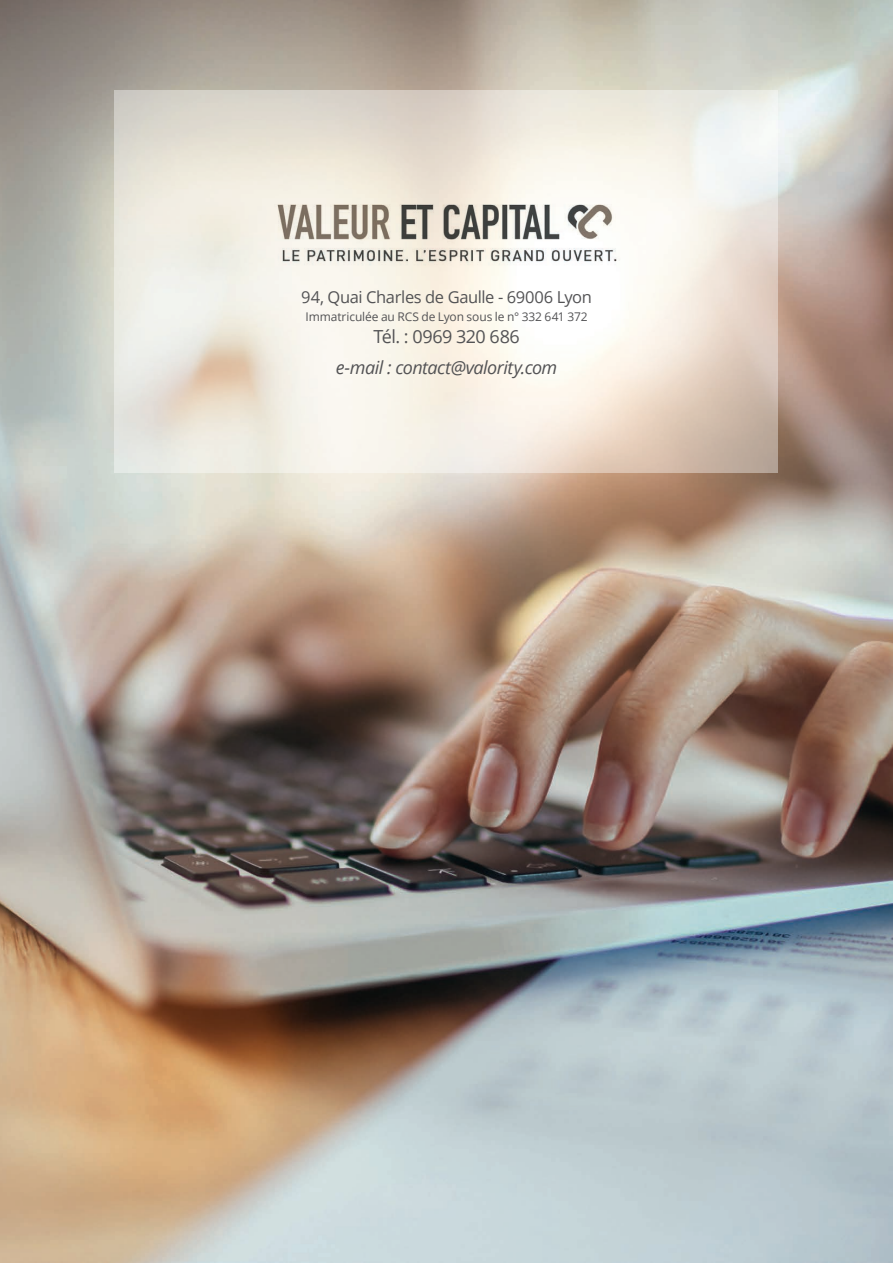
<style>
.page{position:relative;width:893px;height:1263px;background:#fff}
.page>*{position:absolute;margin:0;border:0;box-sizing:border-box;transform-origin:0 0}
.t1{font:italic 18px "Open Sans";letter-spacing:-.03em;color:#535355}
.t2{font:18px "Open Sans";letter-spacing:-.025em;color:#535355}
.t3{font:16.5px "Open Sans";letter-spacing:-.025em;color:#535355}
.t4{font:12px "Open Sans";letter-spacing:-.01em;color:#535355}
</style>
<div class="page">
<img style="left:0;top:0;width:893px;height:1263px">
<svg style="left:115px;top:90px;width:663px;height:383px"></svg>
<img style="left:252px;top:187px;width:389px;height:86px">
<h2 class="t3" style="left:301px;top:286px;width:292px">94, Quai Charles de Gaulle - 69006 Lyon</h2>
<p class="t4" style="left:305px;top:308px;width:284px">Immatriculée au RCS de Lyon sous le n° 332 641 372</p>
<h1 class="t2" style="left:373px;top:324px;width:148px">Tél. : 0969 320 686</h1>
<h1 class="t1" style="left:336px;top:355px;width:223px">e-mail : contact@valority.com</h1>
</div>
